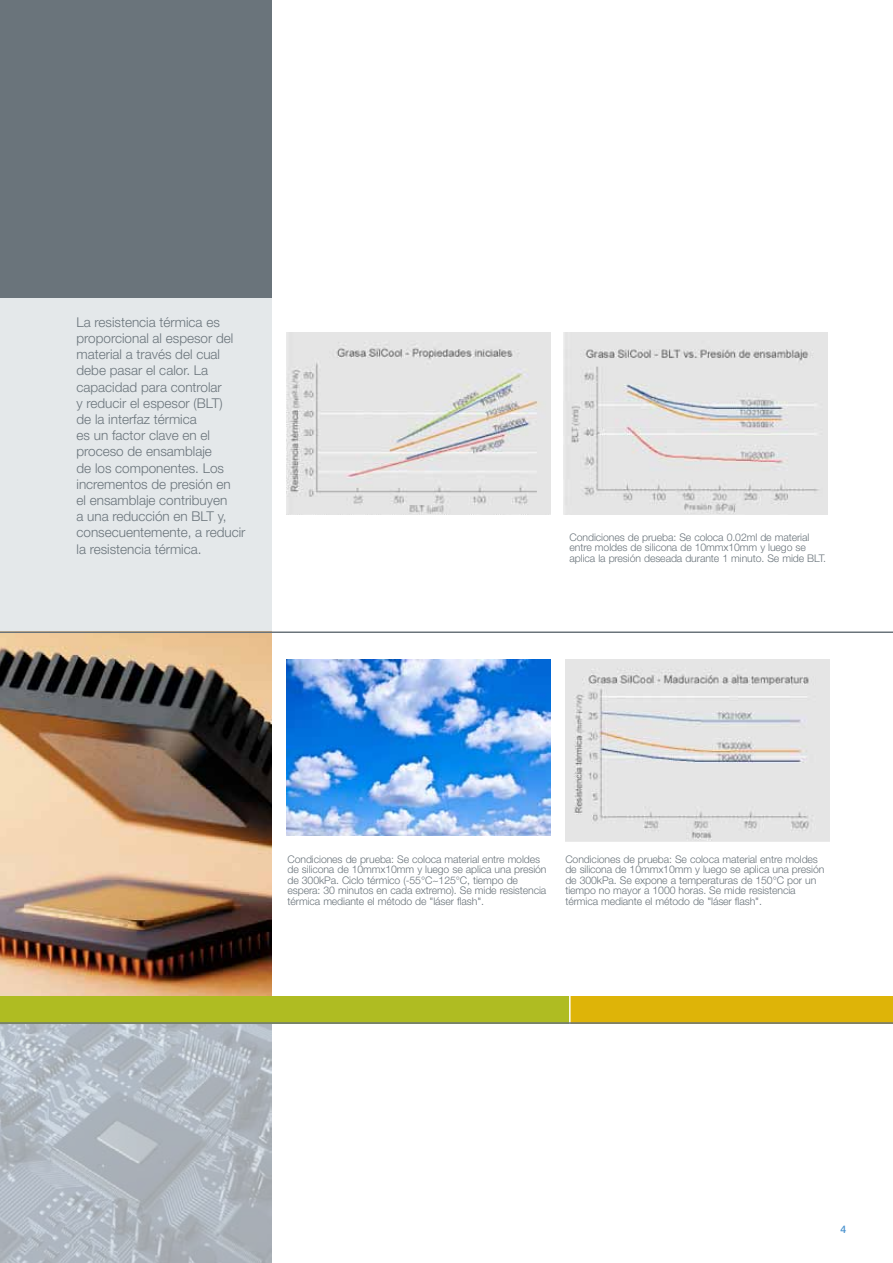
<style>
.page{position:relative;width:893px;height:1263px;background:#fff}
.page>*{position:absolute;margin:0;border:0;box-sizing:border-box;transform-origin:0 0}
.t1{font:300 13.5px/16.2px "Helvetica Neue LT Std";color:#6a747b}
.t2{font:300 10.5px/10.5px "Helvetica Neue LT Std";letter-spacing:-.01em;color:#6a747b}
.t3{font:500 10.5px "Helvetica Neue LT Std";color:#4891ce}
</style>
<div class="page">
<div style="left:0;top:0;width:271px;height:1263px;background:#e4e8ea"></div>
<img style="left:0;top:633px;width:271px;height:363px">
<img style="left:0;top:1024px;width:271px;height:239px">
<div style="left:0;top:0;width:271px;height:298px;background:#6a747b"></div>
<div style="left:570px;top:996px;width:323px;height:27px;background:#deb408"></div>
<div style="left:0;top:996px;width:570px;height:27px;background:#afbc22"></div>
<img style="left:286px;top:332px;width:265px;height:182px">
<img style="left:286px;top:659px;width:265px;height:177px">
<img style="left:563px;top:332px;width:264px;height:182px">
<img style="left:565px;top:659px;width:264px;height:182px">
<hr style="left:569px;top:962px;width:2px;height:82px;background:#fff">
<hr style="left:0;top:1022px;width:893px;height:2px;background:#6a747b">
<hr style="left:0;top:631px;width:893px;height:2px;background:#6a747b">
<p class="t1" style="left:77px;top:314px;width:171px">La resistencia térmica es proporcional al espesor del material a través del cual debe pasar el calor. La capacidad para controlar<br>y reducir el espesor (BLT)<br>de la interfaz térmica<br>es un factor clave en el proceso de ensamblaje<br>de los componentes. Los incrementos de presión en<br>el ensamblaje contribuyen<br>a una reducción en BLT y, consecuentemente, a reducir la resistencia térmica.</p>
<p class="t2" style="left:570px;top:531px;width:258px">Condiciones de prueba: Se coloca 0.02ml de material entre moldes de silicona de 10mmx10mm y luego se aplica la presión deseada durante 1 minuto. Se mide BLT.</p>
<p class="t2" style="left:287px;top:853px;width:261px">Condiciones de prueba: Se coloca material entre moldes de silicona de 10mmx10mm y luego se aplica una presión de 300kPa. Ciclo térmico (-55°C~125°C, tiempo de espera: 30 minutos en cada extremo). Se mide resistencia térmica mediante el método de "láser flash".</p>
<p class="t2" style="left:565px;top:853px;width:261px">Condiciones de prueba: Se coloca material entre moldes de silicona de 10mmx10mm y luego se aplica una presión de 300kPa. Se expone a temperaturas de 150°C por un tiempo no mayor a 1000 horas. Se mide resistencia térmica mediante el método de "láser flash".</p>
<p class="t3" style="left:840px;top:1223px;width:7px">4</p>
</div>
